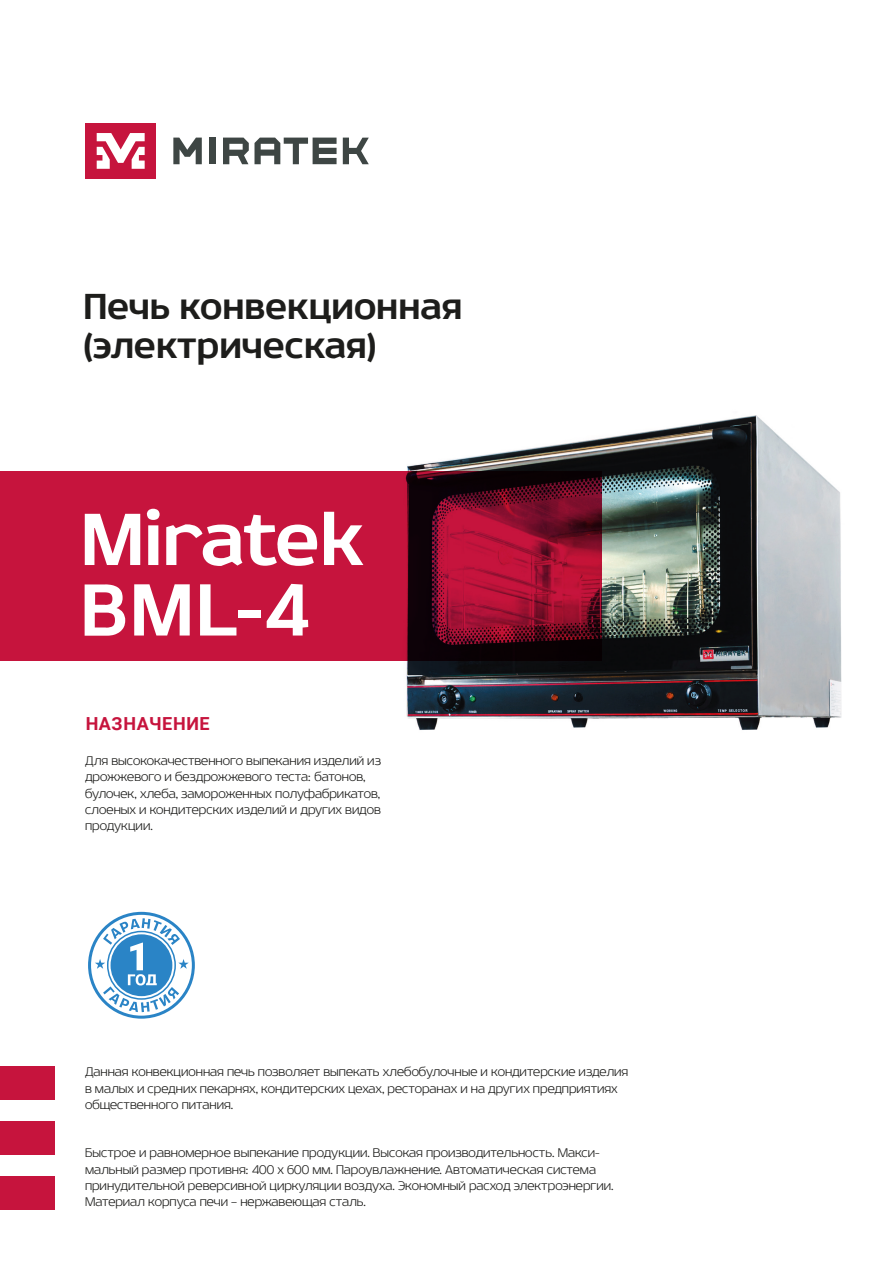
<style>
.page{position:relative;width:893px;height:1263px;background:#fff}
.page>*{position:absolute;margin:0;border:0;box-sizing:border-box;transform-origin:0 0}
.Машина{font:700 79.5px/70.5px "Sceptica";color:#fff}
.Под_машиной{font:700 39px/39px "Sceptica";color:#1d1d1b}
.t1{font:700 18px "Roboto";letter-spacing:.035em;color:#c6143d}
.t2{font:300 13.5px/16.2px "Sceptica";color:#1d1d1b}
</style>
<div class="page">
<img style="left:349px;top:415px;width:493px;height:315px">
<svg style="left:88px;top:911px;width:107px;height:108px"></svg>
<svg style="left:0;top:471px;width:602px;height:189px;background:#ab1135"></svg>
<div style="left:0;top:1121px;width:55px;height:33px;background:#c6143d"></div>
<div style="left:0;top:1176px;width:55px;height:34px;background:#c6143d"></div>
<div style="left:0;top:1066px;width:55px;height:33px;background:#c6143d"></div>
<div style="left:209px;top:138px;width:7px;height:26px;background:#3e4644"></div>
<svg style="left:343px;top:138px;width:26px;height:26px"></svg>
<svg style="left:173px;top:138px;width:29px;height:26px"></svg>
<svg style="left:223px;top:138px;width:114px;height:26px"></svg>
<div style="left:85px;top:123px;width:71px;height:56px;background:#c6143d"></div>
<svg style="left:97px;top:133px;width:48px;height:36px"></svg>
<p class="Под_машиной" style="left:83px;top:287px;width:381px">Печь конвекционная (электрическая)</p>
<p class="Машина" style="left:81px;top:505px;width:285px">Miratek<br>BML-4</p>
<h3 class="t1" style="left:85px;top:711px;width:126px">НАЗНАЧЕНИЕ</h3>
<p class="t2" style="left:85px;top:753px;width:297px">Для высококачественного выпекания изделий из дрожжевого и бездрожжевого теста: батонов, булочек, хлеба, замороженных полуфабрикатов, слоеных и кондитерских изделий и других видов продукции.</p>
<p class="t2" style="left:85px;top:1064px;width:545px">Данная конвекционная печь позволяет выпекать хлебобулочные и кондитерские изделия в малых и средних пекарнях, кондитерских цехах, ресторанах и на других предприятиях общественного питания.</p>
<p class="t2" style="left:85px;top:1145px;width:530px">Быстрое и равномерное выпекание продукции. Высокая производительность. Макси&shy;мальный размер противня: 400 х 600 мм. Пароувлажнение. Автоматическая система принудительной реверсивной циркуляции воздуха. Экономный расход электроэнергии.<br>Материал корпуса печи – нержавеющая сталь.</p>
</div>
